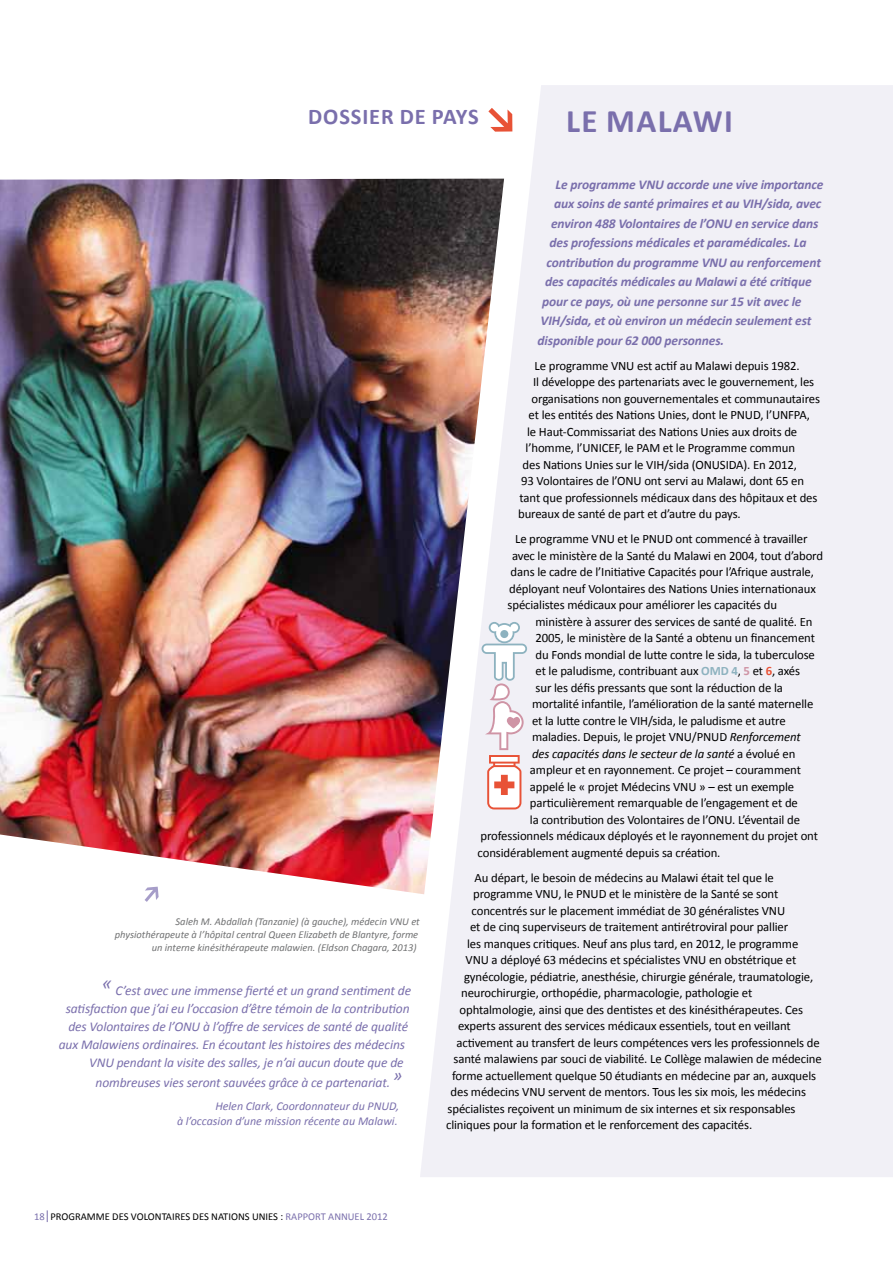
<style>
.page{position:relative;width:893px;height:1263px;background:#fff}
.page>*{position:absolute;margin:0;border:0;box-sizing:border-box;transform-origin:0 0}
.t1{font:700 33px "Calibri";letter-spacing:.04em;color:#7a6fac}
.t2{font:700 22.5px "Calibri";letter-spacing:.04em;color:#7a6fac}
.t3{font:italic 700 13.5px "Calibri";letter-spacing:-.01em;color:#7a6fac}
.t4{font:italic 13.5px "Calibri";letter-spacing:-.01em;color:#7a6fac}
.t5{font:12.75px "Calibri";letter-spacing:-.01em;color:#000}
.t6{font:italic 12.75px "Calibri";letter-spacing:-.01em;color:#000}
.t7{font:italic 12px/15px "Calibri";color:#7a6fac;text-align:right}
.t8{font:italic 10.5px/12.6px "Calibri";color:#707172;text-align:right}
.t9{font:10.5px "Calibri";color:#000}
.s1{font-weight:700;color:#8db2bf}
.s2{font-weight:700;color:#cf94a5}
.s3{font-weight:700;color:#e85236}
.s4{font-style:italic}
.s5{font-style:normal}
.s6{color:#7a6fac}
</style>
<div class="page">
<div style="left:420px;top:85px;width:473px;height:1092px;background:#f1f0f6"></div>
<img style="left:0;top:179px;width:504px;height:715px">
<svg style="left:488px;top:108px;width:24px;height:24px"></svg>
<svg style="left:482px;top:622px;width:45px;height:187px"></svg>
<svg style="left:145px;top:887px;width:14px;height:15px"></svg>
<svg style="left:47px;top:1210px;width:1px;height:12px"></svg>
<h2 class="t2" style="left:308px;top:103px;width:172px">DOSSIER DE PAYS</h2>
<h1 class="t1" style="left:566px;top:101px;width:164px">LE MALAWI</h1>
<p class="t8" style="left:115px;top:915px;width:307px">Saleh M. Abdallah (Tanzanie) (à gauche), médecin VNU et physiothérapeute à l’hôpital central Queen Elizabeth de Blantyre, forme un interne kinésithérapeute malawien. (Eldson Chagara, 2013)</p>
<p class="t4" style="left:102px;top:982px;width:311px"><sup>«</sup> C’est avec une immense fierté et un grand sentiment de</p>
<p class="t4" style="left:66px;top:1000px;width:345px">satisfaction que j’ai eu l’occasion d’être témoin de la contribution</p>
<p class="t4" style="left:68px;top:1018px;width:341px">des Volontaires de l’ONU à l’offre de services de santé de qualité</p>
<p class="t4" style="left:59px;top:1036px;width:348px">aux Malawiens ordinaires. En écoutant les histoires des médecins</p>
<p class="t4" style="left:89px;top:1054px;width:316px">VNU pendant la visite des salles, je n’ai aucun doute que de</p>
<p class="t4" style="left:96px;top:1074px;width:308px">nombreuses vies seront sauvées grâce à ce partenariat. <sup>»</sup></p>
<p class="t7" style="left:177px;top:1098px;width:224px">Helen Clark, Coordonnateur du PNUD,<br>à l’occasion d’une mission récente au Malawi.</p>
<p class="t3" style="left:556px;top:176px;width:269px">Le programme VNU accorde une vive importance</p>
<p class="t3" style="left:554px;top:195px;width:269px">aux soins de santé primaires et au VIH/sida, avec</p>
<p class="t3" style="left:551px;top:215px;width:269px">environ 488 Volontaires de l’ONU en service dans</p>
<p class="t3" style="left:550px;top:234px;width:258px">des professions médicales et paramédicales. La</p>
<p class="t3" style="left:547px;top:254px;width:276px">contribution du programme VNU au renforcement</p>
<p class="t3" style="left:545px;top:273px;width:268px">des capacités médicales au Malawi a été critique</p>
<p class="t3" style="left:542px;top:293px;width:261px">pour ce pays, où une personne sur 15 vit avec le</p>
<p class="t3" style="left:541px;top:312px;width:272px">VIH/sida, et où environ un médecin seulement est</p>
<p class="t3" style="left:538px;top:332px;width:188px">disponible pour 62 000 personnes.</p>
<p class="t5" style="left:535px;top:358px;width:267px">Le programme VNU est actif au Malawi depuis 1982.</p>
<p class="t5" style="left:533px;top:374px;width:283px">Il développe des partenariats avec le gouvernement, les</p>
<p class="t5" style="left:532px;top:391px;width:290px">organisations non gouvernementales et communautaires</p>
<p class="t5" style="left:529px;top:407px;width:283px">et les entités des Nations Unies, dont le PNUD, l’UNFPA,</p>
<p class="t5" style="left:527px;top:424px;width:272px">le Haut-Commissariat des Nations Unies aux droits de</p>
<p class="t5" style="left:526px;top:440px;width:271px">l’homme, l’UNICEF, le PAM et le Programme commun</p>
<p class="t5" style="left:523px;top:457px;width:276px">des Nations Unies sur le VIH/sida (ONUSIDA). En 2012,</p>
<p class="t5" style="left:521px;top:473px;width:285px">93 Volontaires de l’ONU ont servi au Malawi, dont 65 en</p>
<p class="t5" style="left:520px;top:490px;width:299px">tant que professionnels médicaux dans des hôpitaux et des</p>
<p class="t5" style="left:518px;top:506px;width:224px">bureaux de santé de part et d’autre du pays.</p>
<p class="t5" style="left:515px;top:531px;width:294px">Le programme VNU et le PNUD ont commencé à travailler</p>
<p class="t5" style="left:512px;top:548px;width:313px">avec le ministère de la Santé du Malawi en 2004, tout d’abord</p>
<p class="t5" style="left:511px;top:564px;width:305px">dans le cadre de l’Initiative Capacités pour l’Afrique australe,</p>
<p class="t5" style="left:509px;top:581px;width:308px">déployant neuf Volontaires des Nations Unies internationaux</p>
<p class="t5" style="left:508px;top:597px;width:271px">spécialistes médicaux pour améliorer les capacités du</p>
<p class="t5" style="left:536px;top:614px;width:278px">ministère à assurer des services de santé de qualité. En</p>
<p class="t5" style="left:536px;top:630px;width:281px">2005, le ministère de la Santé a obtenu un financement</p>
<p class="t5" style="left:536px;top:647px;width:281px">du Fonds mondial de lutte contre le sida, la tuberculose</p>
<p class="t5" style="left:536px;top:663px;width:266px">et le paludisme, contribuant aux <span class="s1">OMD 4</span>, <span class="s2">5</span> et <span class="s3">6</span>, axés</p>
<p class="t5" style="left:536px;top:680px;width:249px">sur les défis pressants que sont la réduction de la</p>
<p class="t5" style="left:532px;top:696px;width:283px">mortalité infantile, l’amélioration de la santé maternelle</p>
<p class="t5" style="left:532px;top:713px;width:255px">et la lutte contre le VIH/sida, le paludisme et autre</p>
<p class="t5" style="left:532px;top:729px;width:270px">maladies. Depuis, le projet VNU/PNUD <span class="s4">Renforcement</span></p>
<p class="t6" style="left:532px;top:746px;width:265px">des capacités dans le secteur de la santé <span class="s5">a évolué en</span></p>
<p class="t5" style="left:530px;top:762px;width:273px">ampleur et en rayonnement. Ce projet – couramment</p>
<p class="t5" style="left:530px;top:779px;width:266px">appelé le « projet Médecins VNU » – est un exemple</p>
<p class="t5" style="left:530px;top:795px;width:269px">particulièrement remarquable de l’engagement et de</p>
<p class="t5" style="left:530px;top:812px;width:272px">la contribution des Volontaires de l’ONU. L’éventail de</p>
<p class="t5" style="left:481px;top:828px;width:339px">professionnels médicaux déployés et le rayonnement du projet ont</p>
<p class="t5" style="left:478px;top:845px;width:244px">considérablement augmenté depuis sa création.</p>
<p class="t5" style="left:475px;top:870px;width:301px">Au départ, le besoin de médecins au Malawi était tel que le</p>
<p class="t5" style="left:473px;top:886px;width:307px">programme VNU, le PNUD et le ministère de la Santé se sont</p>
<p class="t5" style="left:472px;top:903px;width:315px">concentrés sur le placement immédiat de 30 généralistes VNU</p>
<p class="t5" style="left:470px;top:919px;width:320px">et de cinq superviseurs de traitement antirétroviral pour pallier</p>
<p class="t5" style="left:467px;top:936px;width:333px">les manques critiques. Neuf ans plus tard, en 2012, le programme</p>
<p class="t5" style="left:466px;top:952px;width:332px">VNU a déployé 63 médecins et spécialistes VNU en obstétrique et</p>
<p class="t5" style="left:464px;top:969px;width:351px">gynécologie, pédiatrie, anesthésie, chirurgie générale, traumatologie,</p>
<p class="t5" style="left:461px;top:985px;width:293px">neurochirurgie, orthopédie, pharmacologie, pathologie et</p>
<p class="t5" style="left:460px;top:1002px;width:345px">ophtalmologie, ainsi que des dentistes et des kinésithérapeutes. Ces</p>
<p class="t5" style="left:458px;top:1018px;width:334px">experts assurent des services médicaux essentiels, tout en veillant</p>
<p class="t5" style="left:457px;top:1035px;width:365px">activement au transfert de leurs compétences vers les professionnels de</p>
<p class="t5" style="left:454px;top:1051px;width:370px">santé malawiens par souci de viabilité. Le Collège malawien de médecine</p>
<p class="t5" style="left:452px;top:1068px;width:366px">forme actuellement quelque 50 étudiants en médecine par an, auxquels</p>
<p class="t5" style="left:451px;top:1084px;width:357px">des médecins VNU servent de mentors. Tous les six mois, les médecins</p>
<p class="t5" style="left:448px;top:1101px;width:350px">spécialistes reçoivent un minimum de six internes et six responsables</p>
<p class="t5" style="left:446px;top:1117px;width:308px">cliniques pour la formation et le renforcement des capacités.</p>
<p class="t9" style="left:34px;top:1210px;width:355px"><span class="s6">18</span> PROGRAMME DES VOLONTAIRES DES NATIONS UNIES : <span class="s6">RAPPORT ANNUEL 2012</span></p>
</div>
